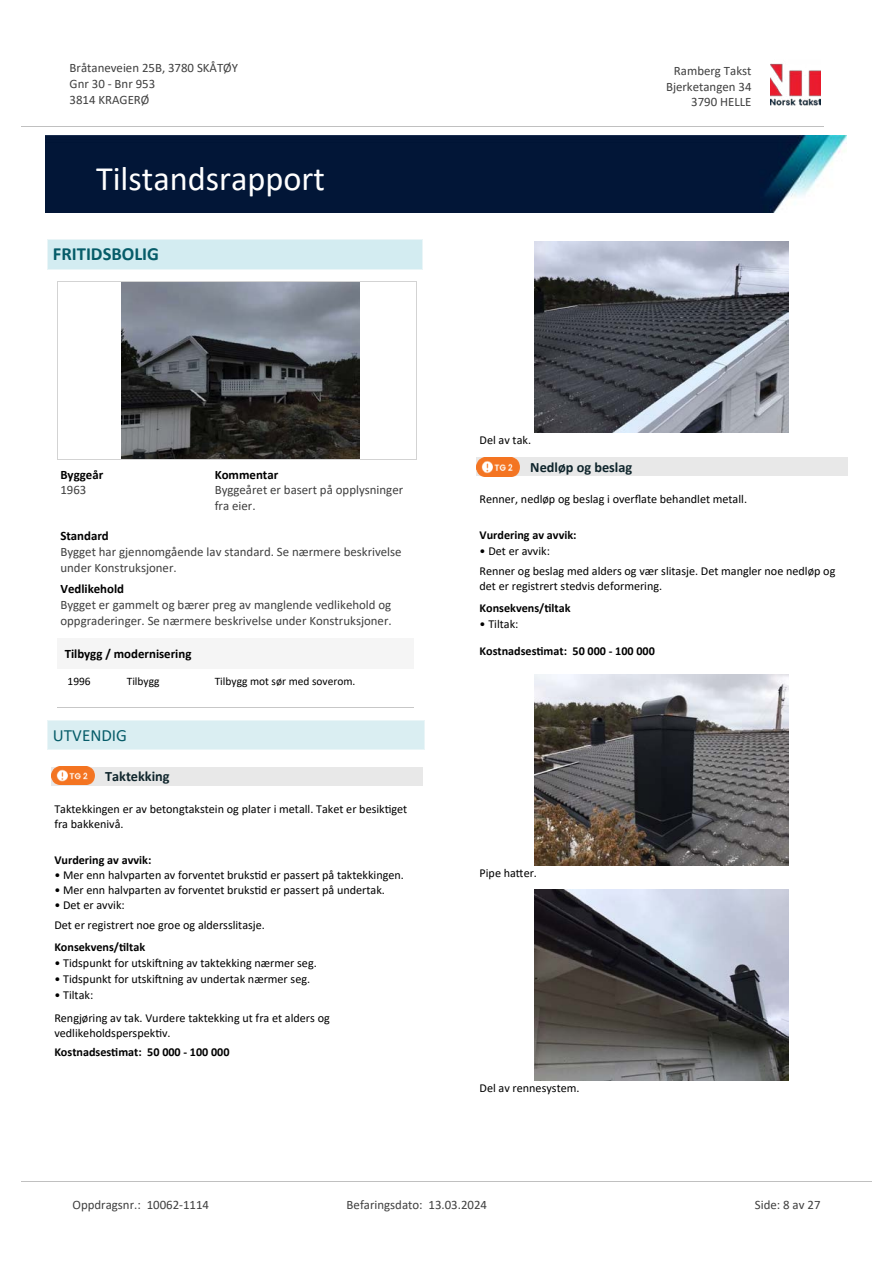
<style>
.page{position:relative;width:893px;height:1263px;background:#fff}
.page>*{position:absolute;margin:0;border:0;box-sizing:border-box;transform-origin:0 0}
.t1{font:34.35px "Calibri";color:#fff}
.t2{font:700 18.6px "Calibri";color:#065c69}
.t3{font:17.1px "Calibri";color:#065c69}
.t4{font:700 14.25px "Calibri";color:#0f252c}
.t5{font:12.9px/15.8px "Calibri";color:#404040}
.t6{font:700 12.9px "Calibri";color:#000}
.t7{font:12.15px/20.1px "Calibri";color:#000}
.t8{font:700 12.15px "Calibri";color:#000}
.t9{font:11.4px "Calibri";color:#000}
</style>
<div class="page">
<div style="left:47px;top:721px;width:377px;height:29px;background:#daeef2"></div>
<svg style="left:47px;top:722px;width:1px;height:27px"></svg>
<svg style="left:424px;top:721px;width:1px;height:29px"></svg>
<hr style="left:47px;top:721px;width:377px;height:1px;background:#eaf5f7">
<hr style="left:47px;top:749px;width:377px;height:1px;background:#eaf5f7">
<div style="left:51px;top:767px;width:372px;height:18px;background:#e8e8e8"></div>
<img style="left:51px;top:766px;width:43px;height:19px">
<img style="left:122px;top:282px;width:238px;height:177px">
<hr style="left:57px;top:281px;width:1px;height:179px;background:#d3d3d3">
<hr style="left:416px;top:281px;width:1px;height:179px;background:#d3d3d3">
<hr style="left:57px;top:281px;width:359px;height:1px;background:#d3d3d3">
<hr style="left:57px;top:460px;width:359px;height:1px;background:#d3d3d3">
<div style="left:47px;top:239px;width:376px;height:30px;background:#d3ecf1"></div>
<hr style="left:47px;top:239px;width:1px;height:30px;background:#eaf5f7">
<hr style="left:423px;top:239px;width:1px;height:30px;background:#eaf5f7">
<hr style="left:47px;top:239px;width:376px;height:1px;background:#eaf5f7">
<hr style="left:47px;top:269px;width:376px;height:1px;background:#eaf5f7">
<div style="left:58px;top:638px;width:356px;height:31px;background:#f5f5f5"></div>
<hr style="left:58px;top:707px;width:356px;height:1px;background:#c7c7c7">
<img style="left:534px;top:241px;width:254px;height:191px">
<div style="left:477px;top:458px;width:371px;height:18px;background:#e8e8e8"></div>
<img style="left:477px;top:458px;width:42px;height:18px">
<img style="left:534px;top:674px;width:254px;height:191px">
<img style="left:534px;top:890px;width:254px;height:190px">
<img style="left:770px;top:63px;width:51px;height:43px">
<hr style="left:21px;top:127px;width:802px;height:1px;background:#c0c0c0">
<img style="left:46px;top:135px;width:800px;height:78px">
<hr style="left:21px;top:1181px;width:851px;height:1px;background:#c0c0c0">
<p class="t5" style="left:70px;top:60px;width:170px">Bråtaneveien 25B, 3780 SKÅTØY<br>Gnr 30 - Bnr 953<br>3814 KRAGERØ</p>
<p class="t5" style="left:674px;top:63px;width:79px">Ramberg Takst</p>
<p class="t5" style="left:666px;top:78px;width:87px">Bjerketangen 34</p>
<p class="t5" style="left:691px;top:94px;width:62px">3790 HELLE</p>
<h1 class="t1" style="left:96px;top:155px;width:230px">Tilstandsrapport</h1>
<h2 class="t2" style="left:53px;top:241px;width:108px">FRITIDSBOLIG</h2>
<p class="t6" style="left:60px;top:465px;width:44px">Byggeår</p>
<p class="t5" style="left:60px;top:482px;width:28px">1963</p>
<p class="t6" style="left:60px;top:527px;width:50px">Standard</p>
<p class="t5" style="left:60px;top:543px;width:343px">Bygget har gjennomgående lav standard. Se nærmere beskrivelse under Konstruksjoner.</p>
<p class="t6" style="left:60px;top:580px;width:65px">Vedlikehold</p>
<p class="t5" style="left:60px;top:597px;width:333px">Bygget er gammelt og bærer preg av manglende vedlikehold og oppgraderinger. Se nærmere beskrivelse under Konstruksjoner.</p>
<p class="t6" style="left:65px;top:644px;width:128px">Tilbygg / modernisering</p>
<p class="t9" style="left:68px;top:674px;width:25px">1996</p>
<p class="t9" style="left:127px;top:674px;width:34px">Tilbygg</p>
<p class="t9" style="left:215px;top:674px;width:142px">Tilbygg mot sør med soverom.</p>
<p class="t6" style="left:215px;top:465px;width:65px">Kommentar</p>
<p class="t5" style="left:215px;top:482px;width:190px">Byggeåret er basert på opplysninger fra eier.</p>
<h3 class="t3" style="left:53px;top:723px;width:76px">UTVENDIG</h3>
<p class="t4" style="left:105px;top:766px;width:66px">Taktekking</p>
<p class="t7" style="left:54px;top:801px;width:354px;line-height:14.9px">Taktekkingen er av betongtakstein og plater i metall. Taket er besik琀椀get fra bakkenivå.</p>
<p class="t8" style="left:54px;top:851px;width:98px">Vurdering av avvik:</p>
<p class="t7" style="left:54px;top:865px;width:351px">• Mer enn halvparten av forventet bruks琀椀d er passert på taktekkingen.</p>
<p class="t7" style="left:54px;top:880px;width:332px">• Mer enn halvparten av forventet bruks琀椀d er passert på undertak.</p>
<p class="t7" style="left:54px;top:895px;width:212px">• Det er avvik:<br>Det er registrert noe groe og aldersslitasje.</p>
<p class="t8" style="left:54px;top:938px;width:92px">Konsekvens/琀椀ltak</p>
<p class="t7" style="left:54px;top:952px;width:264px">• Tidspunkt for utski昀琀ning av taktekking nærmer seg.</p>
<p class="t7" style="left:54px;top:969px;width:257px">• Tidspunkt for utski昀琀ning av undertak nærmer seg.</p>
<p class="t7" style="left:54px;top:983px;width:277px;line-height:22.8px">• Tiltak:<br>Rengjøring av tak. Vurdere taktekking ut fra et alders og</p>
<p class="t7" style="left:54px;top:1022px;width:118px">vedlikeholdsperspek琀椀v.</p>
<p class="t8" style="left:54px;top:1044px;width:177px">Kostnadses琀椀mat: 50 000 - 100 000</p>
<p class="t7" style="left:480px;top:430px;width:53px">Del av tak.</p>
<p class="t4" style="left:530px;top:457px;width:103px">Nedløp og beslag</p>
<p class="t7" style="left:480px;top:489px;width:269px">Renner, nedløp og beslag i over昀氀ate behandlet metall.</p>
<p class="t8" style="left:480px;top:527px;width:98px">Vurdering av avvik:</p>
<p class="t7" style="left:480px;top:541px;width:357px">• Det er avvik:<br>Renner og beslag med alders og vær slitasje. Det mangler noe nedløp og</p>
<p class="t7" style="left:480px;top:575px;width:184px">det er registrert stedvis deformering.</p>
<p class="t8" style="left:480px;top:599px;width:92px">Konsekvens/琀椀ltak</p>
<p class="t7" style="left:480px;top:613px;width:40px">• Tiltak:</p>
<p class="t8" style="left:480px;top:642px;width:177px">Kostnadses琀椀mat: 50 000 - 100 000</p>
<p class="t7" style="left:480px;top:862px;width:59px">Pipe ha琀琀er.</p>
<p class="t7" style="left:480px;top:1077px;width:101px">Del av rennesystem.</p>
<p class="t5" style="left:72px;top:1197px;width:138px">Oppdragsnr.: 10062-1114</p>
<p class="t5" style="left:347px;top:1197px;width:142px">Befaringsdato: 13.03.2024</p>
<p class="t5" style="left:755px;top:1197px;width:67px">Side: 8 av 27</p>
</div>
